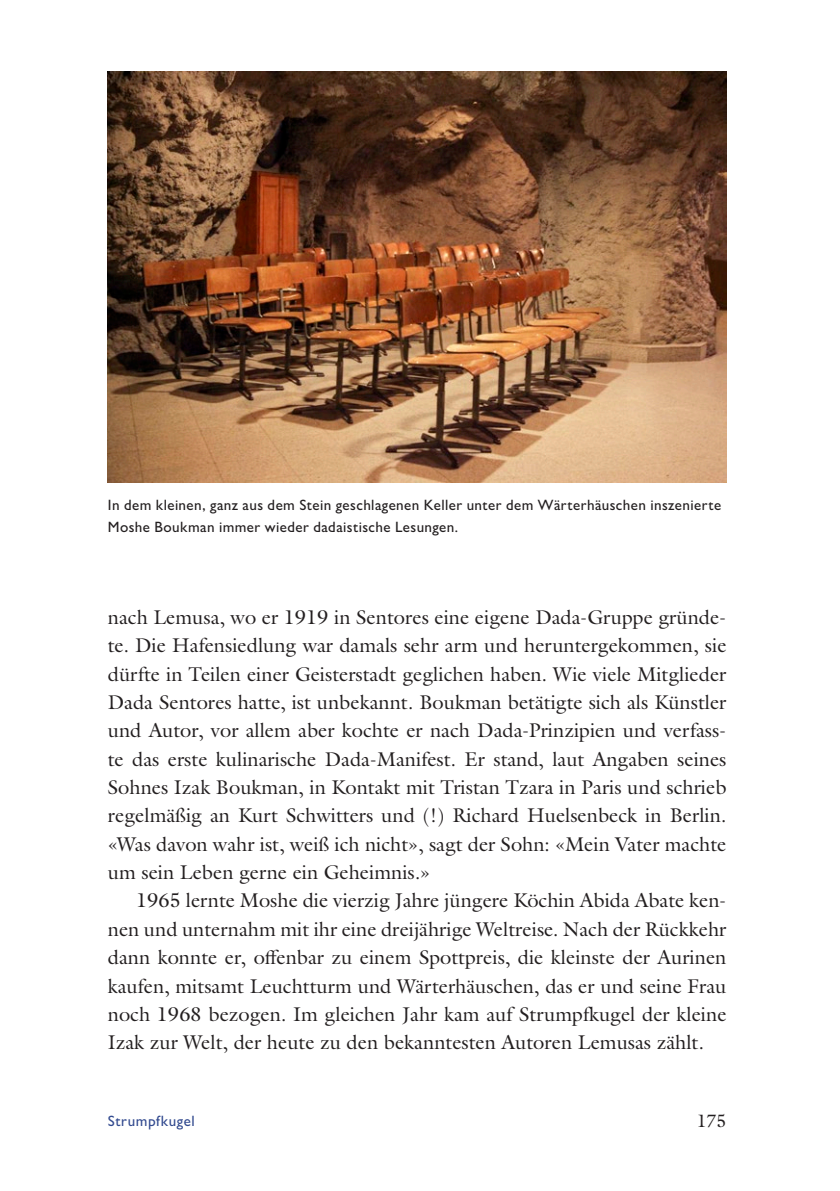
<style>
.page{position:relative;width:840px;height:1191px;background:#fff}
.page>*{position:absolute;margin:0;border:0;box-sizing:border-box;transform-origin:0 0}
.Lauftext{font:20px/28.4px "Galliard Pro";color:#231f20;text-align:justify}
.t1{font:18px "Galliard Pro";color:#231f20}
.Bildlegende{font:500 15px/21.2px "Gill Sans Nova";letter-spacing:.03em;color:#231f20}
.t2{font:500 15px "Gill Sans Nova";letter-spacing:.035em;color:#324a8f}
</style>
<div class="page">
<img style="left:108px;top:71px;width:618px;height:411px">
<p class="Bildlegende" style="left:108px;top:494px;width:614px">In dem kleinen, ganz aus dem Stein geschlagenen Keller unter dem Wärterhäuschen inszenierte<br>Moshe Boukman immer wieder dadaistische Lesungen.</p>
<p class="Lauftext" style="left:108px;top:602px;width:620px">nach Lemusa, wo er 1919 in Sentores eine eigene Dada-Gruppe gründe&shy;te. Die Hafensiedlung war damals sehr arm und heruntergekommen, sie dürfte in Teilen einer Geisterstadt geglichen haben. Wie viele Mitglieder Dada Sentores hatte, ist unbekannt. Boukman betätigte sich als Künstler und Autor, vor allem aber kochte er nach Dada-Prinzipien und verfass&shy;te das erste kulinarische Dada-Manifest. Er stand, laut Angaben seines Sohnes Izak Boukman, in Kontakt mit Tristan Tzara in Paris und schrieb regelmäßig an Kurt Schwitters und (!) Richard Huelsenbeck in Berlin. «Was davon wahr ist, weiß ich nicht», sagt der Sohn: «Mein Vater machte um sein Leben gerne ein Geheimnis.»</p>
<p class="Lauftext" style="left:108px;top:886px;width:620px;text-indent:28px">1965 lernte Moshe die vierzig Jahre jüngere Köchin Abida Abate ken&shy;nen und unternahm mit ihr eine dreijährige Weltreise. Nach der Rückkehr dann konnte er, offenbar zu einem Spottpreis, die kleinste der Aurinen kaufen, mitsamt Leuchtturm und Wärterhäuschen, das er und seine Frau noch 1968 bezogen. Im gleichen Jahr kam auf Strumpfkugel der kleine Izak zur Welt, der heute zu den bekanntesten Autoren Lemusas zählt.</p>
<p class="t2" style="left:108px;top:1111px;width:88px">Strumpfkugel</p>
<p class="t1" style="left:696px;top:1108px;width:31px">175</p>
</div>
